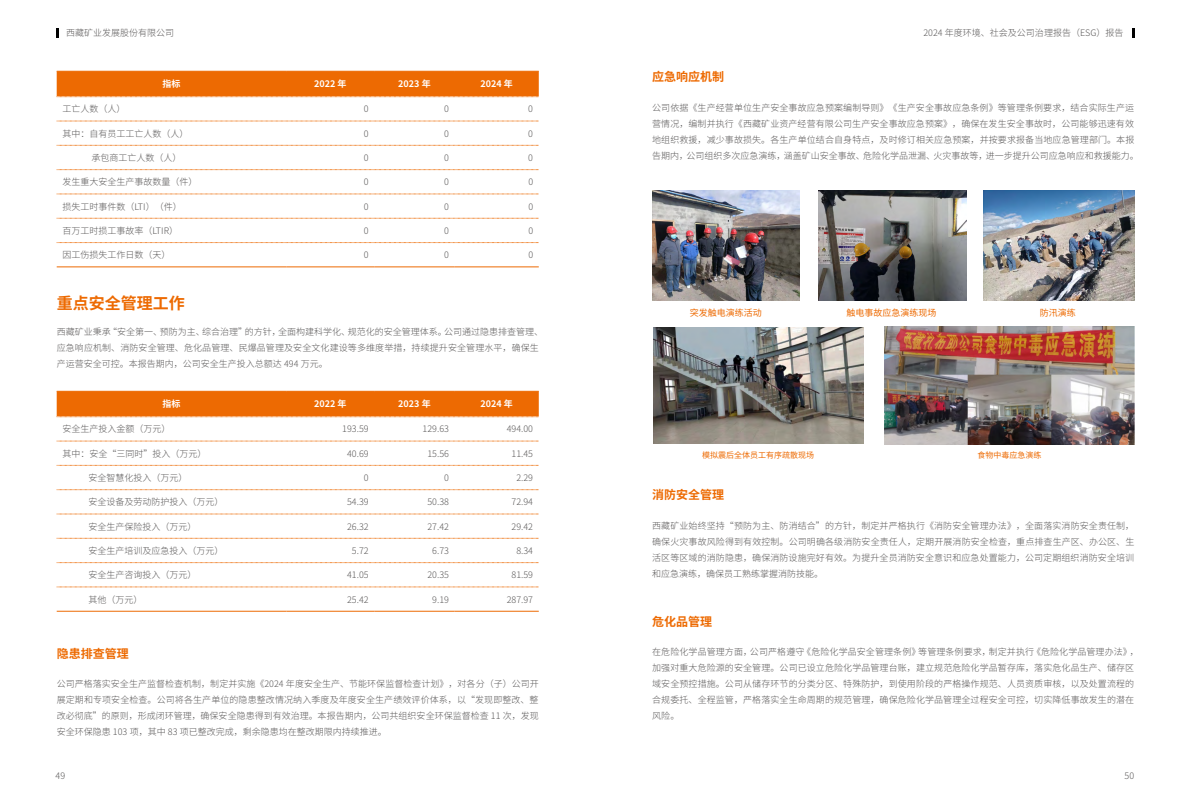
<style>
.page{position:relative;width:1191px;height:808px;background:#fff}
.page>*{position:absolute;margin:0;border:0;box-sizing:border-box;transform-origin:0 0}
.t1{font:700 16px "Source Han Sans CN";color:#ed6a02}
.t2{font:700 12px "Source Han Sans CN";color:#ed6a02}
.t3{font:300 9px/16px "Source Han Sans CN";letter-spacing:.01em;color:#595757}
.t4{font:700 9px "Source Han Sans CN";color:#fff}
.t5{font:9px "Source Han Sans CN";color:#ed6a02}
.t6{font:8px "Source Han Sans CN";color:#ed6a02}
</style>
<div class="page">
<svg style="left:57px;top:28px;width:2px;height:9px"></svg>
<svg style="left:1132px;top:28px;width:2px;height:9px"></svg>
<hr style="left:57px;top:266px;width:229px;height:1px;background:#ed6a02">
<hr style="left:286px;top:266px;width:88px;height:1px;background:#ed6a02">
<hr style="left:374px;top:266px;width:80px;height:1px;background:#ed6a02">
<hr style="left:454px;top:266px;width:85px;height:1px;background:#ed6a02">
<svg style="left:57px;top:71px;width:482px;height:27px;background:#ed710f"></svg>
<svg style="left:57px;top:121px;width:482px;height:1px"></svg>
<svg style="left:57px;top:145px;width:482px;height:1px"></svg>
<svg style="left:57px;top:169px;width:482px;height:1px"></svg>
<svg style="left:57px;top:194px;width:482px;height:1px"></svg>
<svg style="left:57px;top:218px;width:482px;height:1px"></svg>
<svg style="left:57px;top:242px;width:482px;height:1px"></svg>
<svg style="left:57px;top:392px;width:482px;height:26px;background:#ed710e"></svg>
<svg style="left:57px;top:441px;width:482px;height:1px"></svg>
<svg style="left:57px;top:465px;width:482px;height:1px"></svg>
<svg style="left:57px;top:489px;width:482px;height:1px"></svg>
<svg style="left:57px;top:514px;width:482px;height:1px"></svg>
<svg style="left:57px;top:538px;width:482px;height:1px"></svg>
<svg style="left:57px;top:562px;width:482px;height:1px"></svg>
<svg style="left:57px;top:587px;width:482px;height:1px"></svg>
<hr style="left:57px;top:391px;width:229px;height:1px;background:#ed6a02">
<hr style="left:286px;top:391px;width:88px;height:1px;background:#ed6a02">
<hr style="left:374px;top:391px;width:80px;height:1px;background:#ed6a02">
<hr style="left:454px;top:391px;width:85px;height:1px;background:#ed6a02">
<hr style="left:57px;top:611px;width:229px;height:1px;background:#ed6a02">
<hr style="left:286px;top:611px;width:88px;height:1px;background:#ed6a02">
<hr style="left:374px;top:611px;width:80px;height:1px;background:#ed6a02">
<hr style="left:454px;top:611px;width:85px;height:1px;background:#ed6a02">
<img style="left:652px;top:190px;width:147px;height:111px">
<img style="left:818px;top:190px;width:148px;height:111px">
<img style="left:983px;top:190px;width:151px;height:111px">
<img style="left:653px;top:327px;width:210px;height:117px">
<img style="left:884px;top:327px;width:250px;height:117px">
<p class="t3" style="left:66px;top:25px;width:110px">西藏矿业发展股份有限公司</p>
<p class="t3" style="left:923px;top:25px;width:201px">2024 年度环境、社会及公司治理报告（ESG）报告</p>
<p class="t4" style="left:162px;top:79px;width:19px">指标</p>
<p class="t4" style="left:314px;top:79px;width:34px">2022 年</p>
<p class="t4" style="left:398px;top:79px;width:34px">2023 年</p>
<p class="t4" style="left:480px;top:79px;width:34px">2024 年</p>
<p class="t3" style="left:62px;top:101px;width:64px">工亡人数（人）</p>
<p class="t3" style="left:364px;top:101px;width:6px">0</p>
<p class="t3" style="left:444px;top:101px;width:6px">0</p>
<p class="t3" style="left:528px;top:101px;width:6px">0</p>
<p class="t3" style="left:62px;top:125px;width:128px">其中：自有员工工亡人数（人）</p>
<p class="t3" style="left:364px;top:125px;width:6px">0</p>
<p class="t3" style="left:444px;top:125px;width:6px">0</p>
<p class="t3" style="left:528px;top:125px;width:6px">0</p>
<p class="t3" style="left:91px;top:150px;width:91px">承包商工亡人数（人）</p>
<p class="t3" style="left:364px;top:150px;width:6px">0</p>
<p class="t3" style="left:444px;top:150px;width:6px">0</p>
<p class="t3" style="left:528px;top:150px;width:6px">0</p>
<p class="t3" style="left:62px;top:174px;width:136px">发生重大安全生产事故数量（件）</p>
<p class="t3" style="left:364px;top:174px;width:6px">0</p>
<p class="t3" style="left:444px;top:174px;width:6px">0</p>
<p class="t3" style="left:528px;top:174px;width:6px">0</p>
<p class="t3" style="left:62px;top:198px;width:121px">损失工时事件数（LTI）（件）</p>
<p class="t3" style="left:364px;top:198px;width:6px">0</p>
<p class="t3" style="left:444px;top:198px;width:6px">0</p>
<p class="t3" style="left:528px;top:198px;width:6px">0</p>
<p class="t3" style="left:62px;top:223px;width:117px">百万工时损工事故率（LTIR）</p>
<p class="t3" style="left:364px;top:223px;width:6px">0</p>
<p class="t3" style="left:444px;top:223px;width:6px">0</p>
<p class="t3" style="left:528px;top:223px;width:6px">0</p>
<p class="t3" style="left:62px;top:247px;width:109px">因工伤损失工作日数（天）</p>
<p class="t3" style="left:364px;top:247px;width:6px">0</p>
<p class="t3" style="left:444px;top:247px;width:6px">0</p>
<p class="t3" style="left:528px;top:247px;width:6px">0</p>
<h1 class="t1" style="left:57px;top:295px;width:129px">重点安全管理工作</h1>
<p class="t3" style="left:57px;top:324px;width:488px">西藏矿业秉承“安全第一、预防为主、综合治理”的方针，全面构建科学化、规范化的安全管理体系。公司通过隐患排查管理、应急响应机制、消防安全管理、危化品管理、民爆品管理及安全文化建设等多维度举措，持续提升安全管理水平，确保生产运营安全可控。本报告期内，公司安全生产投入总额达 494 万元。</p>
<p class="t4" style="left:162px;top:399px;width:19px">指标</p>
<p class="t4" style="left:314px;top:399px;width:34px">2022 年</p>
<p class="t4" style="left:398px;top:399px;width:34px">2023 年</p>
<p class="t4" style="left:480px;top:399px;width:34px">2024 年</p>
<p class="t3" style="left:62px;top:421px;width:109px">安全生产投入金额（万元）</p>
<p class="t3" style="left:342px;top:421px;width:28px">193.59</p>
<p class="t3" style="left:423px;top:421px;width:28px">129.63</p>
<p class="t3" style="left:507px;top:421px;width:28px">494.00</p>
<p class="t3" style="left:62px;top:445px;width:145px">其中：安全“三同时”投入（万元）</p>
<p class="t3" style="left:347px;top:445px;width:23px">40.69</p>
<p class="t3" style="left:427px;top:445px;width:23px">15.56</p>
<p class="t3" style="left:511px;top:445px;width:23px">11.45</p>
<p class="t3" style="left:88px;top:470px;width:100px">安全智慧化投入（万元）</p>
<p class="t3" style="left:364px;top:470px;width:6px">0</p>
<p class="t3" style="left:444px;top:470px;width:6px">0</p>
<p class="t3" style="left:516px;top:470px;width:18px">2.29</p>
<p class="t3" style="left:88px;top:494px;width:137px">安全设备及劳动防护投入（万元）</p>
<p class="t3" style="left:347px;top:494px;width:23px">54.39</p>
<p class="t3" style="left:427px;top:494px;width:23px">50.38</p>
<p class="t3" style="left:511px;top:494px;width:23px">72.94</p>
<p class="t3" style="left:88px;top:518px;width:109px">安全生产保险投入（万元）</p>
<p class="t3" style="left:347px;top:518px;width:23px">26.32</p>
<p class="t3" style="left:427px;top:518px;width:23px">27.42</p>
<p class="t3" style="left:511px;top:518px;width:23px">29.42</p>
<p class="t3" style="left:88px;top:543px;width:137px">安全生产培训及应急投入（万元）</p>
<p class="t3" style="left:352px;top:543px;width:18px">5.72</p>
<p class="t3" style="left:432px;top:543px;width:18px">6.73</p>
<p class="t3" style="left:516px;top:543px;width:18px">8.34</p>
<p class="t3" style="left:88px;top:567px;width:109px">安全生产咨询投入（万元）</p>
<p class="t3" style="left:347px;top:567px;width:23px">41.05</p>
<p class="t3" style="left:427px;top:567px;width:23px">20.35</p>
<p class="t3" style="left:511px;top:567px;width:23px">81.59</p>
<p class="t3" style="left:88px;top:591px;width:55px">其他（万元）</p>
<p class="t3" style="left:347px;top:591px;width:23px">25.42</p>
<p class="t3" style="left:432px;top:591px;width:18px">9.19</p>
<p class="t3" style="left:507px;top:591px;width:28px">287.97</p>
<h2 class="t2" style="left:57px;top:647px;width:73px">隐患排查管理</h2>
<p class="t3" style="left:57px;top:676px;width:483px;text-align:justify">公司严格落实安全生产监督检查机制，制定并实施《2024 年度安全生产、节能环保监督检查计划》，对各分（子）公司开展定期和专项安全检查。公司将各生产单位的隐患整改情况纳入季度及年度安全生产绩效评价体系，以“发现即整改、整改必彻底”的原则，形成闭环管理，确保安全隐患得到有效治理。本报告期内，公司共组织安全环保监督检查 11 次，发现安全环保隐患 103 项，其中 83 项已整改完成，剩余隐患均在整改期限内持续推进。</p>
<h2 class="t2" style="left:652px;top:71px;width:73px">应急响应机制</h2>
<p class="t3" style="left:652px;top:100px;width:488px">公司依据《生产经营单位生产安全事故应急预案编制导则》《生产安全事故应急条例》等管理条例要求，结合实际生产运营情况，编制并执行《西藏矿业资产经营有限公司生产安全事故应急预案》，确保在发生安全事故时，公司能够迅速有效地组织救援，减少事故损失。各生产单位结合自身特点，及时修订相关应急预案，并按要求报备当地应急管理部门。本报告期内，公司组织多次应急演练，涵盖矿山安全事故、危险化学品泄漏、火灾事故等，进一步提升公司应急响应和救援能力。</p>
<p class="t5" style="left:690px;top:308px;width:73px">突发触电演练活动</p>
<p class="t5" style="left:846px;top:308px;width:91px">触电事故应急演练现场</p>
<p class="t5" style="left:1039px;top:308px;width:37px">防汛演练</p>
<p class="t6" style="left:702px;top:450px;width:113px">模拟震后全体员工有序疏散现场</p>
<h2 class="t2" style="left:652px;top:489px;width:73px">消防安全管理</h2>
<p class="t6" style="left:977px;top:450px;width:65px">食物中毒应急演练</p>
<p class="t3" style="left:652px;top:517px;width:484px;text-align:justify">西藏矿业始终坚持“预防为主、防消结合”的方针，制定并严格执行《消防安全管理办法》，全面落实消防安全责任制，确保火灾事故风险得到有效控制。公司明确各级消防安全责任人，定期开展消防安全检查，重点排查生产区、办公区、生活区等区域的消防隐患，确保消防设施完好有效。为提升全员消防安全意识和应急处置能力，公司定期组织消防安全培训和应急演练，确保员工熟练掌握消防技能。</p>
<h2 class="t2" style="left:652px;top:615px;width:61px">危化品管理</h2>
<p class="t3" style="left:652px;top:644px;width:488px">在危险化学品管理方面，公司严格遵守《危险化学品安全管理条例》等管理条例要求，制定并执行《危险化学品管理办法》，加强对重大危险源的安全管理。公司已设立危险化学品管理台账，建立规范危险化学品暂存库，落实危化品生产、储存区域安全预控措施。公司从储存环节的分类分区、特殊防护，到使用阶段的严格操作规范、人员资质审核，以及处置流程的合规委托、全程监管，严格落实全生命周期的规范管理，确保危险化学品管理全过程安全可控，切实降低事故发生的潜在风险。</p>
<p class="t3" style="left:56px;top:767px;width:11px">49</p>
<p class="t3" style="left:1124px;top:767px;width:11px">50</p>
</div>
